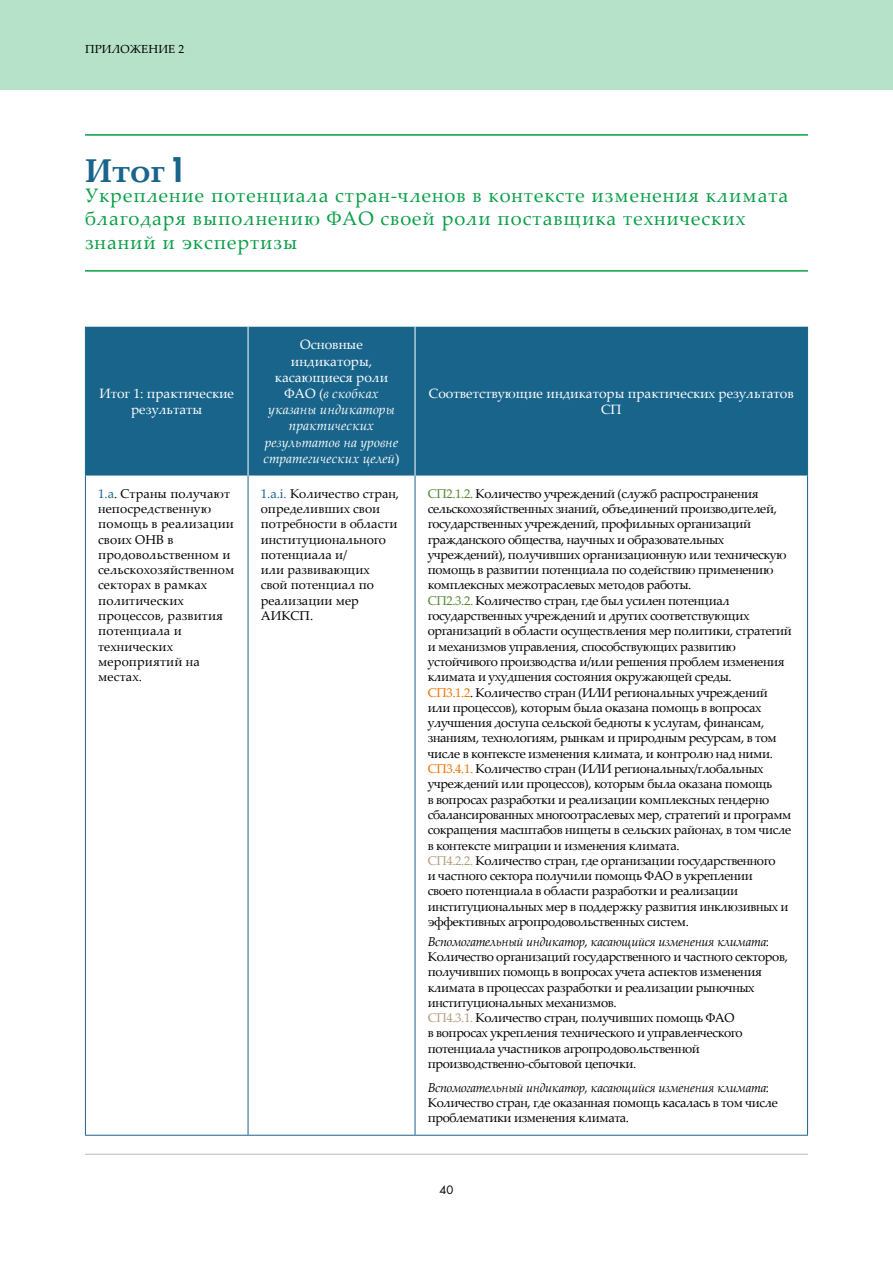
<style>
.page{position:relative;width:893px;height:1263px;background:#fff}
.page>*{position:absolute;margin:0;border:0;box-sizing:border-box;transform-origin:0 0}
.t1{font:700 33px "Palatino Linotype";color:#19648a}
.t2{font:19.5px/23.4px "Palatino Linotype";letter-spacing:.05em;color:#099f47}
.t3{font:italic 13.5px/16.2px "Palatino Linotype";color:#fff;text-align:center}
.t4{font:13.5px/16.2px "Palatino Linotype";color:#fff;text-align:center}
.t5{font:12.75px/15.3px "Palatino Linotype";letter-spacing:-.03em;color:#000}
.t6{font:12.75px/15.3px "Palatino Linotype";letter-spacing:.01em;color:#000}
.t7{font:12.75px/15.3px "Palatino Linotype";color:#000}
.t8{font:11.7px "Palatino Linotype";letter-spacing:.01em;color:#000}
.t9{font:11.25px "Futura Std";color:#000}
.s1{font-family:"Futura Std";font-stretch:condensed}
.s2{font-style:normal}
.s3{color:#19648a}
.s4{color:#538831}
.s5{color:#eb7405}
.s6{color:#b49c7e}
.s7{font-style:italic}
</style>
<div class="page">
<hr style="left:85px;top:1154px;width:723px;height:1px;background:#bababa">
<hr style="left:85px;top:270px;width:723px;height:2px;background:#099f47">
<div style="left:86px;top:327px;width:721px;height:148px;background:#19648a"></div>
<hr style="left:85px;top:327px;width:1px;height:148px;background:#19648a">
<hr style="left:85px;top:475px;width:1px;height:660px;background:#19648a">
<hr style="left:807px;top:327px;width:1px;height:148px;background:#19648a">
<hr style="left:248px;top:475px;width:1px;height:660px;background:#19648a">
<hr style="left:415px;top:475px;width:1px;height:660px;background:#19648a">
<hr style="left:807px;top:475px;width:1px;height:660px;background:#19648a">
<hr style="left:248px;top:327px;width:1px;height:148px;background:#fff">
<hr style="left:415px;top:327px;width:1px;height:148px;background:#fff">
<hr style="left:85px;top:1135px;width:163px;height:1px;background:#19648a">
<hr style="left:248px;top:1135px;width:167px;height:1px;background:#19648a">
<hr style="left:415px;top:1135px;width:393px;height:1px;background:#19648a">
<div style="left:0;top:0;width:893px;height:89px;background:#b5e2c8"></div>
<hr style="left:85px;top:134px;width:723px;height:2px;background:#099f47">
<p class="t8" style="left:85px;top:41px;width:101px">ПРИЛОЖЕНИЕ 2</p>
<h1 class="t1" style="left:85px;top:148px;width:103px">Итог <span class="s1">1</span></h1>
<h2 class="t2" style="left:85px;top:183px;width:705px">Укрепление потенциала стран-членов в контексте изменения климата благодаря выполнению ФАО своей роли поставщика технических знаний и экспертизы</h2>
<p class="t4" style="left:99px;top:385px;width:136px">Итог 1: практические результаты</p>
<p class="t3" style="left:264px;top:336px;width:138px"><span class="s2">Основные индикаторы, касающиеся роли<br>ФАО (</span>в скобках указаны индикаторы практических результатов на уровне стратегических целей<span class="s2">)</span></p>
<p class="t4" style="left:429px;top:385px;width:367px">Соответствующие индикаторы практических результатов<br>СП</p>
<p class="t6" style="left:98px;top:485px;width:138px"><span class="s3">1.a</span>. Страны получают непосредственную помощь в реализации своих ОНВ в продовольственном и сельскохозяйственном секторах в рамках политических процессов, развития потенциала и технических мероприятий на местах.</p>
<p class="t7" style="left:261px;top:485px;width:140px"><span class="s3">1.a.i.</span> Количество стран, определивших свои потребности в области институционального потенциала и/<br>или развивающих свой потенциал по реализации мер<br>АИКСП.</p>
<p class="t5" style="left:428px;top:485px;width:366px"><span class="s4">CП2.1.2.</span> Количество учреждений (служб распространения сельскохозяйственных знаний, объединений производителей, государственных учреждений, профильных организаций гражданского общества, научных и образовательных учреждений), получивших организационную или техническую помощь в развитии потенциала по содействию применению комплексных межотраслевых методов работы.<br><span class="s4">CП2.3.2.</span> Количество стран, где был усилен потенциал государственных учреждений и других соответствующих организаций в области осуществления мер политики, стратегий и механизмов управления, способствующих развитию устойчивого производства и/или решения проблем изменения климата и ухудшения состояния окружающей среды.<br><span class="s5">CП3.1.2</span>. Количество стран (ИЛИ региональных учреждений или процессов), которым была оказана помощь в вопросах улучшения доступа сельской бедноты к услугам, финансам, знаниям, технологиям, рынкам и природным ресурсам, в том числе в контексте изменения климата, и контролю над ними.<br><span class="s5">CП3.4.1.</span> Количество стран (ИЛИ региональных/глобальных учреждений или процессов), которым была оказана помощь<br>в вопросах разработки и реализации комплексных гендерно сбалансированных многоотраслевых мер, стратегий и программ сокращения масштабов нищеты в сельских районах, в том числе в контексте миграции и изменения климата.<br><span class="s6">CП4.2.2.</span> Количество стран, где организации государственного<br>и частного сектора получили помощь ФАО в укреплении<br>своего потенциала в области разработки и реализации институциональных мер в поддержку развития инклюзивных и эффективных агропродовольственных систем.</p>
<p class="t5" style="left:428px;top:933px;width:362px"><span class="s7">Вспомогательный индикатор, касающийся изменения климата</span>:<br>Количество организаций государственного и частного секторов, получивших помощь в вопросах учета аспектов изменения климата в процессах разработки и реализации рыночных институциональных механизмов.<br><span class="s6">CП4.3.1.</span> Количество стран, получивших помощь ФАО<br>в вопросах укрепления технического и управленческого потенциала участников агропродовольственной производственно-сбытовой цепочки.</p>
<p class="t5" style="left:428px;top:1079px;width:352px"><span class="s7">Вспомогательный индикатор, касающийся изменения климата</span>:<br>Количество стран, где оказанная помощь касалась в том числе проблематики изменения климата.</p>
<p class="t9" style="left:440px;top:1183px;width:15px">40</p>
</div>
